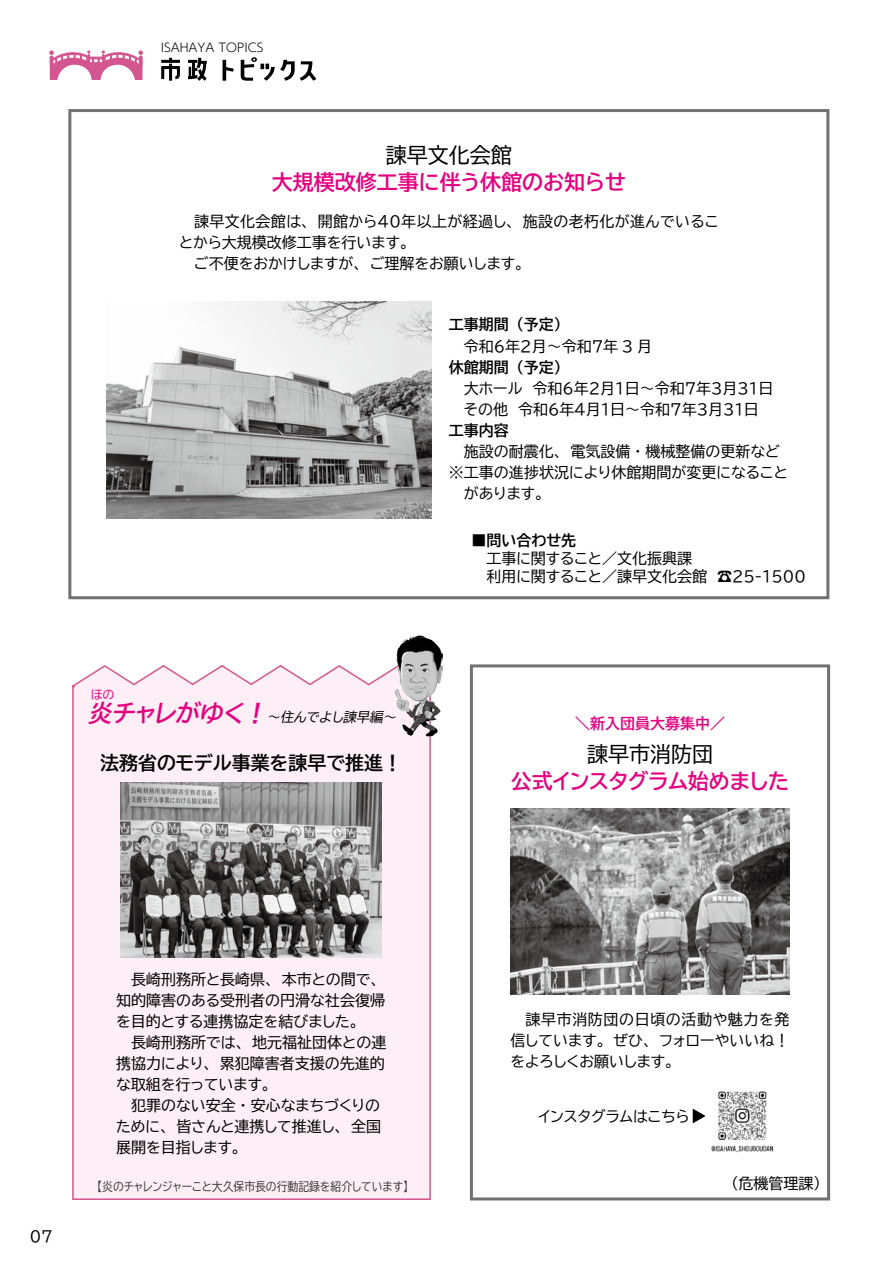
<style>
.page{position:relative;width:893px;height:1263px;background:#fff}
.page>*{position:absolute;margin:0;border:0;box-sizing:border-box;transform-origin:0 0}
.t1{font:21px/27px "BIZ UDP Gothic Bold";color:#e4007f;text-align:center}
.t2{font:18.9px "BIZ UDP Gothic Bold";color:#000}
.t3{font:15px/18px "BIZ UDP Gothic";color:#000}
.t4{font:15px "BIZ UDP Gothic";letter-spacing:.025em;color:#000}
.t5{font:15px "BIZ UDP Gothic Bold";color:#000}
.t6{font:15px "BIZ UDP Gothic Bold";color:#e4007f}
.t7{font:italic 13.35px "BIZ UDP Gothic";color:#000}
.t8{font:12px "BIZ UDP Gothic";color:#3e3a39;scale:.9 1}
.t9{font:300 12px "UD Shin Go Pro";color:#000}
.t10{font:12px "BIZ UDP Gothic";color:#e4007f}
.s1{font-family:"BIZ UDP Gothic";color:#000}
.s2{font-family:"BIZ UDP Gothic Bold";font-size:23.7px;color:#e4007f}
.s3{font-family:"BIZ UDP Gothic Bold"}
</style>
<div class="page">
<div style="left:71px;top:665px;width:360px;height:535px;background:#fdeff5"></div>
<img style="left:120px;top:783px;width:262px;height:174px">
<img style="left:396px;top:635px;width:46px;height:102px">
<svg style="left:161px;top:58px;width:19px;height:23px"></svg>
<svg style="left:188px;top:58px;width:19px;height:23px"></svg>
<svg style="left:223px;top:60px;width:11px;height:21px"></svg>
<svg style="left:241px;top:57px;width:75px;height:24px"></svg>
<svg style="left:49px;top:50px;width:94px;height:30px"></svg>
<div style="left:68px;top:109px;width:761px;height:490px;border:3px solid #727171"></div>
<img style="left:107px;top:302px;width:324px;height:216px">
<div style="left:470px;top:664px;width:360px;height:536px;border:3px solid #727171"></div>
<img style="left:510px;top:809px;width:279px;height:186px">
<img style="left:711px;top:1091px;width:62px;height:62px">
<svg style="left:693px;top:1108px;width:13px;height:15px"></svg>
<p class="t9" style="left:161px;top:37px;width:104px">ISAHAYA TOPICS</p>
<p class="t1" style="left:272px;top:141px;width:355px"><span class="s1">諫早文化会館<br></span>大規模改修工事に伴う休館のお知らせ</p>
<p class="t4" style="left:194px;top:214px;width:526px">諫早文化会館は、開館から４０年以上が経過し、施設の老朽化が進んでいるこ</p>
<p class="t3" style="left:179px;top:233px;width:231px">とから大規模改修工事を行います。</p>
<p class="t3" style="left:194px;top:254px;width:331px">ご不便をおかけしますが、ご理解をお願いします。</p>
<p class="t5" style="left:449px;top:317px;width:114px">工事期間（予定）</p>
<p class="t3" style="left:464px;top:337px;width:190px">令和６年２月～令和７年 3 月</p>
<p class="t5" style="left:449px;top:359px;width:114px">休館期間（予定）</p>
<p class="t3" style="left:464px;top:379px;width:311px">大ホール　令和６年２月１日～令和７年３月３１日</p>
<p class="t3" style="left:464px;top:400px;width:297px">その他　令和６年４月１日～令和７年３月３１日</p>
<p class="t5" style="left:449px;top:422px;width:61px">工事内容</p>
<p class="t3" style="left:464px;top:442px;width:317px">施設の耐震化、電気設備・機械整備の更新など</p>
<p class="t3" style="left:449px;top:463px;width:340px">※工事の進捗状況により休館期間が変更になること</p>
<p class="t3" style="left:464px;top:484px;width:82px">があります。</p>
<p class="t10" style="left:91px;top:688px;width:25px">ほの</p>
<p class="t7" style="left:88px;top:710px;width:312px"><span class="s2">炎チャレがゆく！</span>～住んでよし諫早編～</p>
<p class="t2" style="left:100px;top:753px;width:303px">法務省のモデル事業を諫早で推進！</p>
<p class="t3" style="left:486px;top:531px;width:321px;text-indent:-15px"><span class="s3">■問い合わせ先<br></span>工事に関すること／文化振興課<br>利用に関すること／諫早文化会館　☎25-1500</p>
<p class="t6" style="left:575px;top:716px;width:151px">＼新入団員大募集中／</p>
<p class="t1" style="left:511px;top:740px;width:280px"><span class="s1">諫早市消防団<br></span>公式インスタグラム始めました</p>
<p class="t3" style="left:30px;top:1227px;width:24px">07</p>
<p class="t3" style="left:131px;top:970px;width:250px">長崎刑務所と長崎県、本市との間で、</p>
<p class="t3" style="left:116px;top:991px;width:270px">知的障害のある受刑者の円滑な社会復帰</p>
<p class="t3" style="left:116px;top:1012px;width:244px">を目的とする連携協定を結びました。</p>
<p class="t3" style="left:131px;top:1033px;width:257px">長崎刑務所では、地元福祉団体との連</p>
<p class="t3" style="left:116px;top:1054px;width:270px">携協力により、累犯障害者支援の先進的</p>
<p class="t3" style="left:116px;top:1075px;width:156px">な取組を行っています。</p>
<p class="t3" style="left:131px;top:1096px;width:250px">犯罪のない安全・安心なまちづくりの</p>
<p class="t3" style="left:116px;top:1117px;width:266px">ために、皆さんと連携して推進し、全国</p>
<p class="t3" style="left:116px;top:1138px;width:126px">展開を目指します。</p>
<p class="t8" style="left:97px;top:1180px;width:348px">【炎のチャレンジャーこと大久保市長の行動記録を紹介しています】</p>
<p class="t3" style="left:510px;top:1009px;width:280px;line-height:21px;text-align:justify;text-indent:15px">諫早市消防団の日頃の活動や魅力を発信しています。ぜひ、フォローやいいね！をよろしくお願いします。</p>
<p class="t3" style="left:538px;top:1107px;width:153px">インスタグラムはこちら</p>
<p class="t3" style="left:731px;top:1174px;width:91px">（危機管理課）</p>
</div>
